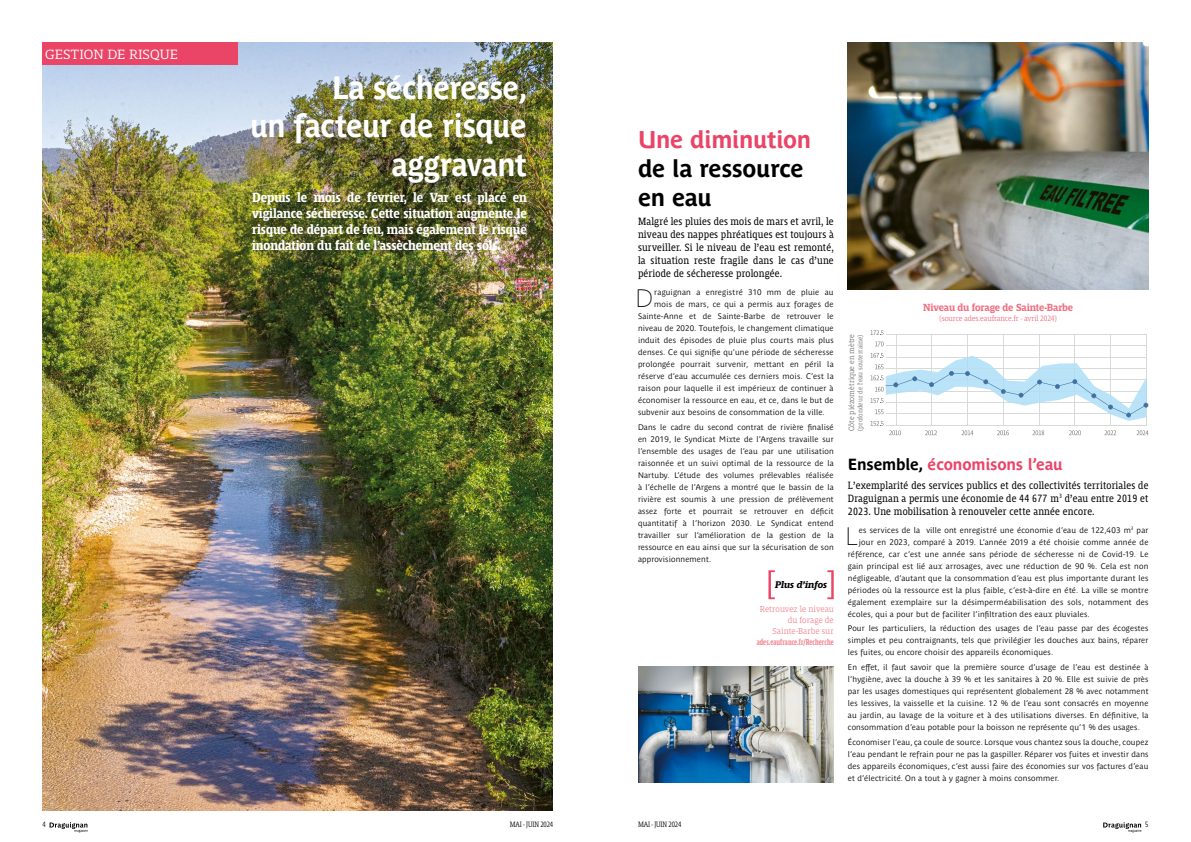
<style>
.page{position:relative;width:1191px;height:842px;background:#fff}
.page>*{position:absolute;margin:0;border:0;box-sizing:border-box;transform-origin:0 0}
.t1{font:700 32px/38.4px "Parisine Plus Std";letter-spacing:-.025em;color:#fff;text-align:right;scale:.95 1}
.t2{font:25px "Parisine Plus Std Clair";color:#000}
.t3{font:700 24px/28.8px "Parisine Plus Std";letter-spacing:-.02em;color:#000}
.t4{font:700 24px "Parisine Plus Std";letter-spacing:-.02em;color:#ea4467}
.t5{font:700 16px "Parisine Plus Std";letter-spacing:-.01em;color:#ea4467}
.t6{font:700 14px/16px "Mislab Std Narrow";color:#fff;text-align:justify}
.t7{font:300 14px "Mislab Std";color:#fff}
.t8{font:11px/13.2px "Mislab Std Narrow";letter-spacing:.02em;color:#000;text-align:justify}
.t9{font:700 10.8px "Mislab Std";letter-spacing:-.01em;color:#ee7182;scale:.9 1}
.t10{font:italic 700 10px "Mislab Std";letter-spacing:-.015em;color:#000}
.t11{font:300 9px/10.8px "Mislab Std";color:#f18690;text-align:right;scale:.9 1}
.t12{font:700 9px "Mislab Std Compact";letter-spacing:.005em;color:#f18690;scale:.9 1}
.t13{font:8px/12px "Parisine Plus Std Gris";letter-spacing:.02em;color:#000;text-align:justify}
.t14{font:300 8px "Mislab Std";letter-spacing:-.01em;color:#ee7182;scale:.9 1}
.t15{font:300 8px "Mislab Std Narrow";letter-spacing:-.02em;color:#000}
.t16{font:300 8px "Mislab Std";letter-spacing:.01em;color:#6f7070;scale:.9 1}
.t17{font:300 7px "Mislab Std";letter-spacing:.01em;color:#6f7070;scale:.9 1}
.s1{color:#000}
</style>
<div class="page">
<img style="left:42px;top:43px;width:511px;height:768px">
<svg style="left:827px;top:570px;width:6px;height:29px"></svg>
<svg style="left:768px;top:570px;width:7px;height:29px"></svg>
<hr style="left:896px;top:335px;width:1px;height:90px;background:#d8dada">
<hr style="left:931px;top:335px;width:1px;height:90px;background:#d8dada">
<hr style="left:967px;top:335px;width:1px;height:90px;background:#d8dada">
<hr style="left:1003px;top:335px;width:1px;height:90px;background:#d8dada">
<hr style="left:1039px;top:335px;width:1px;height:90px;background:#d8dada">
<hr style="left:1074px;top:335px;width:1px;height:90px;background:#d8dada">
<hr style="left:1110px;top:335px;width:1px;height:90px;background:#d8dada">
<hr style="left:1146px;top:335px;width:1px;height:90px;background:#d8dada">
<hr style="left:886px;top:346px;width:260px;height:1px;background:#d8dada">
<hr style="left:886px;top:334px;width:260px;height:1px;background:#d8dada">
<svg style="left:875px;top:342px;width:8px;height:4px"></svg>
<svg style="left:870px;top:330px;width:13px;height:5px"></svg>
<svg style="left:870px;top:353px;width:278px;height:82px"></svg>
<img style="left:848px;top:43px;width:300px;height:246px">
<img style="left:638px;top:666px;width:195px;height:116px">
<svg style="left:50px;top:822px;width:38px;height:11px"></svg>
<svg style="left:1103px;top:822px;width:38px;height:11px"></svg>
<div style="left:42px;top:43px;width:196px;height:22px;background:#ea4467"></div>
<h3 class="t7" style="left:45px;top:47px;width:134px">GESTION DE RISQUE</h3>
<h1 class="t1" style="left:250px;top:68px;width:293px">La sécheresse,<br>un facteur de risque aggravant</h1>
<h3 class="t6" style="left:252px;top:190px;width:276px">Depuis le mois de février, le Var est placé en vigilance sécheresse. Cette situation augmente le risque de départ de feu, mais également le risque inondation du fait de l’assèchement des sols.</h3>
<h3 class="t4" style="left:638px;top:126px;width:175px">Une diminution</h3>
<h3 class="t3" style="left:638px;top:154px;width:167px">de la ressource en eau</h3>
<h3 class="t8" style="left:638px;top:215px;width:197px">Malgré les pluies des mois de mars et avril, le niveau des nappes phréatiques est toujours à surveiller. Si le niveau de l’eau est remonté, la situation reste fragile dans le cas d’une période de sécheresse prolongée.</h3>
<h2 class="t2" style="left:635px;top:284px;width:19px">D</h2>
<p class="t13" style="left:654px;top:286px;width:181px">raguignan a enregistré 310 mm de pluie au</p>
<p class="t13" style="left:654px;top:298px;width:181px">mois de mars, ce qui a permis aux forages de</p>
<p class="t13" style="left:638px;top:310px;width:197px">Sainte‑Anne et de Sainte-Barbe de retrouver le</p>
<p class="t13" style="left:638px;top:322px;width:197px">niveau de 2020. Toutefois, le changement climatique</p>
<p class="t13" style="left:638px;top:334px;width:197px">induit des épisodes de pluie plus courts mais plus</p>
<p class="t13" style="left:638px;top:346px;width:197px">denses. Ce qui signifie qu’une période de sécheresse</p>
<p class="t13" style="left:638px;top:358px;width:197px">prolongée pourrait survenir, mettant en péril la</p>
<p class="t13" style="left:638px;top:370px;width:197px">réserve d’eau accumulée ces derniers mois. C’est la</p>
<p class="t13" style="left:638px;top:382px;width:197px">raison pour laquelle il est impérieux de continuer à</p>
<p class="t13" style="left:638px;top:394px;width:197px">économiser la ressource en eau, et ce, dans le but de</p>
<p class="t13" style="left:638px;top:406px;width:188px">subvenir aux besoins de consommation de la ville.</p>
<p class="t13" style="left:638px;top:421px;width:197px">Dans le cadre du second contrat de rivière finalisé en 2019, le Syndicat Mixte de l’Argens travaille sur l’ensemble des usages de l’eau par une utilisation raisonnée et un suivi optimal de la ressource de la Nartuby. L’étude des volumes prélevables réalisée à l’échelle de l’Argens a montré que le bassin de la rivière est soumis à une pression de prélèvement assez forte et pourrait se retrouver en déficit quantitatif à l’horizon 2030. Le Syndicat entend travailler sur l’amélioration de la gestion de la ressource en eau ainsi que sur la sécurisation de son approvisionnement.</p>
<p class="t10" style="left:775px;top:580px;width:54px">Plus d’infos</p>
<p class="t11" style="left:760px;top:604px;width:83px">Retrouvez le niveau du forage de<br>Sainte‑Barbe sur</p>
<p class="t12" style="left:757px;top:637px;width:87px">ades.eaufrance.fr/Recherche</p>
<p class="t16" style="left:847px;top:431px;width:110px;rotate:-90deg">Côte piézomètrique en mètre</p>
<p class="t17" style="left:856px;top:431px;width:108px;rotate:-90deg">(profondeur de l’eau souterraine)</p>
<h3 class="t9" style="left:923px;top:302px;width:168px">Niveau du forage de Sainte-Barbe</h3>
<p class="t14" style="left:939px;top:314px;width:132px">(source ades.eaufrance.fr - avril 2024)</p>
<h3 class="t5" style="left:848px;top:455px;width:216px"><span class="s1">Ensemble,</span> économisons l’eau</h3>
<h3 class="t8" style="left:848px;top:478px;width:302px">L’exemplarité des services publics et des collectivités territoriales de Draguignan a permis une économie de 44 677 m<sup>3</sup> d’eau entre 2019 et 2023. Une mobilisation à renouveler cette année encore.</h3>
<h2 class="t2" style="left:845px;top:522px;width:14px">L</h2>
<p class="t13" style="left:859px;top:524px;width:291px">es services de la ville ont enregistré une économie d’eau de 122,403 m<sup>3</sup> par</p>
<p class="t13" style="left:859px;top:536px;width:291px">jour en 2023, comparé à 2019. L’année 2019 a été choisie comme année de</p>
<p class="t13" style="left:848px;top:548px;width:302px">référence, car c’est une année sans période de sécheresse ni de Covid-19. Le</p>
<p class="t13" style="left:848px;top:560px;width:302px">gain principal est lié aux arrosages, avec une réduction de 90 %. Cela est non</p>
<p class="t13" style="left:848px;top:572px;width:302px">négligeable, d’autant que la consommation d’eau est plus importante durant les</p>
<p class="t13" style="left:848px;top:584px;width:302px">périodes où la ressource est la plus faible, c’est-à-dire en été. La ville se montre</p>
<p class="t13" style="left:848px;top:596px;width:302px">également exemplaire sur la désimperméabilisation des sols, notamment des</p>
<p class="t13" style="left:848px;top:608px;width:243px">écoles, qui a pour but de faciliter l’infiltration des eaux pluviales.</p>
<p class="t13" style="left:848px;top:623px;width:302px">Pour les particuliers, la réduction des usages de l’eau passe par des écogestes simples et peu contraignants, tels que privilégier les douches aux bains, réparer les fuites, ou encore choisir des appareils économiques.</p>
<p class="t13" style="left:848px;top:661px;width:302px">En effet, il faut savoir que la première source d’usage de l’eau est destinée à l’hygiène, avec la douche à 39 % et les sanitaires à 20 %. Elle est suivie de près par les usages domestiques qui représentent globalement 28 % avec notamment les lessives, la vaisselle et la cuisine. 12 % de l’eau sont consacrés en moyenne au jardin, au lavage de la voiture et à des utilisations diverses. En définitive, la consommation d’eau potable pour la boisson ne représente qu’1 % des usages.</p>
<p class="t13" style="left:848px;top:736px;width:302px">Économiser l’eau, ça coule de source. Lorsque vous chantez sous la douche, coupez l’eau pendant le refrain pour ne pas la gaspiller. Réparer vos fuites et investir dans des appareils économiques, c’est aussi faire des économies sur vos factures d’eau et d’électricité. On a tout à y gagner à moins consommer.</p>
<p class="t15" style="left:43px;top:821px;width:5px">4</p>
<p class="t15" style="left:510px;top:821px;width:45px">MAI - JUIN 2024</p>
<p class="t15" style="left:638px;top:821px;width:45px">MAI - JUIN 2024</p>
<p class="t15" style="left:1145px;top:821px;width:5px">5</p>
</div>
